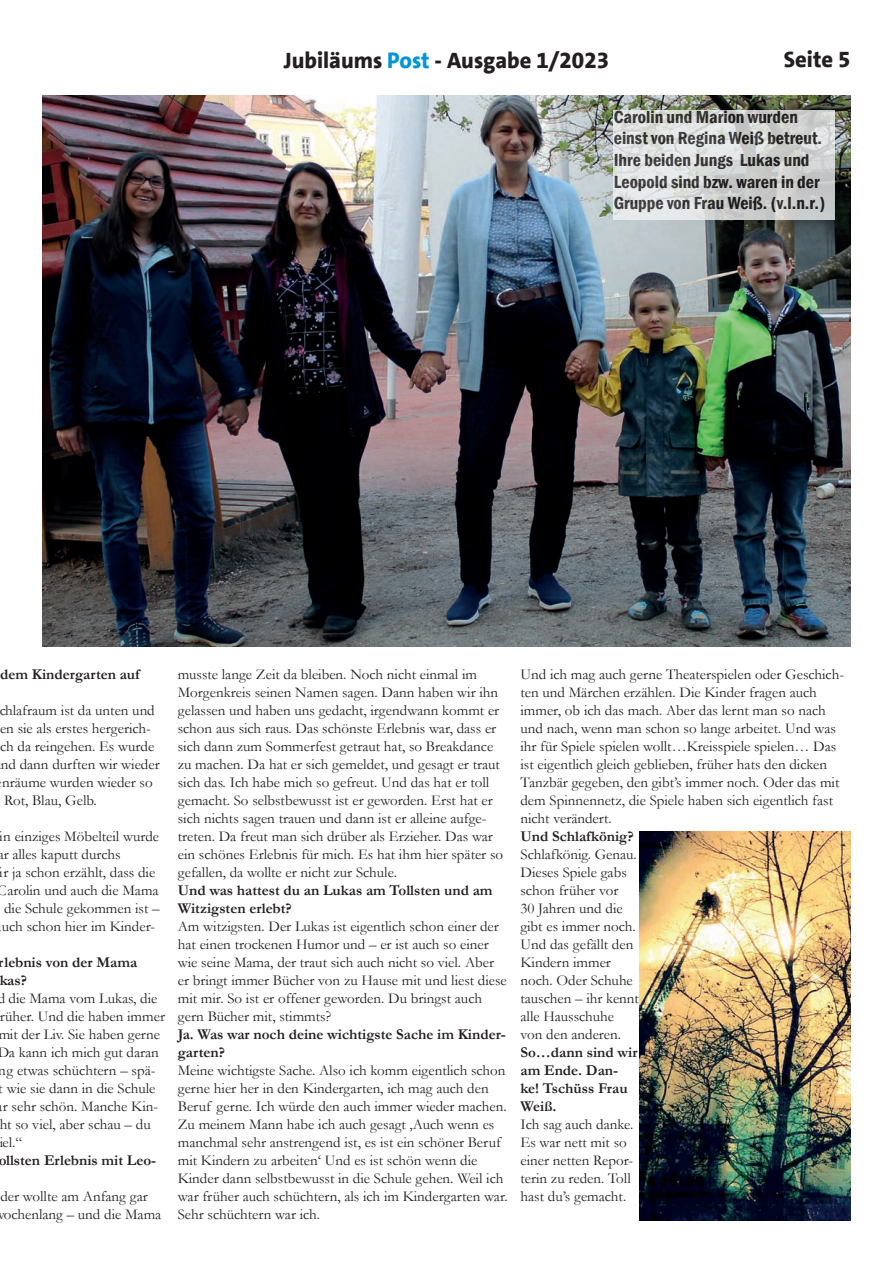
<style>
.page{position:relative;width:893px;height:1263px;background:#fff}
.page>*{position:absolute;margin:0;border:0;box-sizing:border-box;transform-origin:0 0}
.t1{font:800 22.5px "SPD The Sans";color:#231f20}
.t2{font:600 condensed 18px/21.6px "Franklin Gothic";color:#231f20}
.t3{font:15px/18px "Garamond";color:#231f20}
.t4{font:700 15px/18px "Garamond";color:#231f20}
.s1{color:#0095d9}
</style>
<div class="page">
<img style="left:43px;top:95px;width:807px;height:551px">
<img style="left:639px;top:832px;width:211px;height:388px">
<svg style="left:614px;top:110px;width:221px;height:109px;background:#d6d8d8"></svg>
<h1 class="t1" style="left:284px;top:45px;width:327px">Jubiläums <span class="s1">Post</span> - Ausgabe 1/2023</h1>
<h1 class="t1" style="left:784px;top:45px;width:68px">Seite 5</h1>
<p class="t2" style="left:614px;top:106px;width:213px">Carolin und Marion wurden einst von Regina Weiß betreut.<br>Ihre beiden Jungs Lukas und<br>Leopold sind bzw. waren in der<br>Gruppe von Frau Weiß. (v.l.n.r.)</p>
<p class="t4" style="left:0;top:666px;width:141px">dem Kindergarten auf</p>
<p class="t3" style="left:-1px;top:701px;width:162px">chlafraum ist da unten und en sie als erstes hergerich&shy;ch da reingehen. Es wurde nd dann durften wir wieder nräume wurden wieder so<br>Rot, Blau, Gelb.</p>
<p class="t3" style="left:0;top:827px;width:161px">in einziges Möbelteil wurde</p>
<p class="t3" style="left:-2px;top:845px;width:124px">ar alles kaputt durchs</p>
<p class="t3" style="left:0;top:863px;width:157px">ir ja schon erzählt, dass die</p>
<p class="t3" style="left:-2px;top:881px;width:162px">Carolin und auch die Mama</p>
<p class="t3" style="left:4px;top:899px;width:157px">die Schule gekommen ist –</p>
<p class="t3" style="left:2px;top:917px;width:155px">uch schon hier im Kinder-</p>
<p class="t4" style="left:-1px;top:954px;width:140px">rlebnis von der Mama kas?</p>
<p class="t3" style="left:-3px;top:989px;width:170px">d die Mama vom Lukas, die rüher. Und die haben immer mit der Liv. Sie haben gerne<br>Da kann ich mich gut daran ng etwas schüchtern – spä-<br>t wie sie dann in die Schule ar sehr schön. Manche Kin&shy;ht so viel, aber schau – du iel.“</p>
<p class="t4" style="left:-2px;top:1152px;width:159px">ollsten Erlebnis mit Leo-</p>
<p class="t3" style="left:0;top:1187px;width:162px">der wollte am Anfang gar ochenlang – und die Mama</p>
<p class="t3" style="left:178px;top:665px;width:327px">musste lange Zeit da bleiben. Noch nicht einmal im Morgenkreis seinen Namen sagen. Dann haben wir ihn gelassen und haben uns gedacht, irgendwann kommt er schon aus sich raus. Das schönste Erlebnis war, dass er sich dann zum Sommerfest getraut hat, so Breakdance zu machen. Da hat er sich gemeldet, und gesagt er traut sich das. Ich habe mich so gefreut. Und das hat er toll gemacht. So selbstbewusst ist er geworden. Erst hat er sich nichts sagen trauen und dann ist er alleine aufge&shy;treten. Da freut man sich drüber als Erzieher. Das war ein schönes Erlebnis für mich. Es hat ihm hier später so gefallen, da wollte er nicht zur Schule.</p>
<p class="t4" style="left:178px;top:882px;width:316px">Und was hattest du an Lukas am Tollsten und am<br>Witzigsten erlebt?</p>
<p class="t3" style="left:178px;top:917px;width:331px">Am witzigsten. Der Lukas ist eigentlich schon einer der hat einen trockenen Humor und – er ist auch so einer wie seine Mama, der traut sich auch nicht so viel. Aber er bringt immer Bücher von zu Hause mit und liest diese mit mir. So ist er offener geworden. Du bringst auch gern Bücher mit, stimmts?</p>
<p class="t4" style="left:178px;top:1026px;width:329px">Ja. Was war noch deine wichtigste Sache im Kinder&shy;garten?</p>
<p class="t3" style="left:178px;top:1061px;width:331px">Meine wichtigste Sache. Also ich komm eigentlich schon gerne hier her in den Kindergarten, ich mag auch den Beruf gerne. Ich würde den auch immer wieder machen.<br>Zu meinem Mann habe ich auch gesagt ‚Auch wenn es manchmal sehr anstrengend ist, es ist ein schöner Beruf mit Kindern zu arbeiten‘ Und es ist schön wenn die Kinder dann selbstbewusst in die Schule gehen. Weil ich war früher auch schüchtern, als ich im Kindergarten war.<br>Sehr schüchtern war ich.</p>
<p class="t3" style="left:520px;top:665px;width:325px">Und ich mag auch gerne Theaterspielen oder Geschich&shy;ten und Märchen erzählen. Die Kinder fragen auch immer, ob ich das mach. Aber das lernt man so nach und nach, wenn man schon so lange arbeitet. Und was ihr für Spiele spielen wollt…Kreisspiele spielen… Das ist eigentlich gleich geblieben, früher hats den dicken Tanzbär gegeben, den gibt’s immer noch. Oder das mit dem Spinnennetz, die Spiele haben sich eigentlich fast nicht verändert.</p>
<p class="t4" style="left:520px;top:828px;width:115px">Und Schlafkönig?</p>
<p class="t3" style="left:520px;top:845px;width:120px">Schlafkönig. Genau.<br>Dieses Spiele gabs schon früher vor<br>30 Jahren und die gibt es immer noch.<br>Und das gefällt den<br>Kindern immer noch. Oder Schuhe tauschen – ihr kennt alle Hausschuhe von den anderen.</p>
<p class="t4" style="left:520px;top:1044px;width:119px">So…dann sind wir am Ende. Dan&shy;ke! Tschüss Frau<br>Weiß.</p>
<p class="t3" style="left:520px;top:1115px;width:115px">Ich sag auch danke.<br>Es war nett mit so einer netten Repor&shy;terin zu reden. Toll hast du’s gemacht.</p>
</div>
